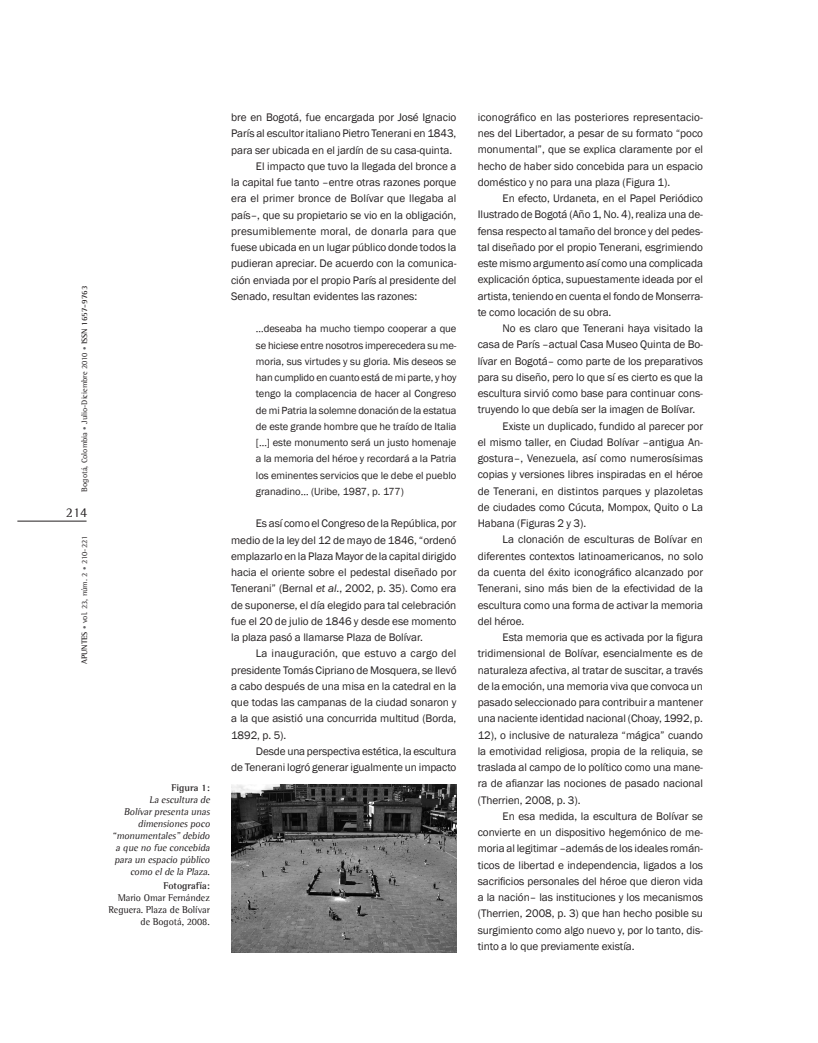
<style>
.page{position:relative;width:818px;height:1043px;background:#fff}
.page>*{position:absolute;margin:0;border:0;box-sizing:border-box;transform-origin:0 0}
.t1{font:13.75px "Agfa Rotis Semi Serif";color:#231f20}
.t2{font:11.25px/16.2px "Franklin Gothic";letter-spacing:-.005em;color:#231f20;text-align:justify}
.t3{font:10.62px/16.2px "Franklin Gothic";letter-spacing:-.005em;color:#231f20;text-align:justify}
.t4{font:italic 10px/12px "Agfa Rotis Semi Serif";color:#231f20;text-align:right}
.t5{font:10px/12px "Agfa Rotis Semi Serif";letter-spacing:-.005em;color:#231f20;text-align:right}
.t6{font:700 10px "Agfa Rotis Semi Serif";letter-spacing:-.005em;color:#231f20}
.t7{font:8.12px "Agfa Rotis Semi Serif";color:#231f20}
.s1{font-size:6.88px;color:#636366}
.s2{font-weight:700}
.s3{font-style:normal}
.s4{font-style:italic}
</style>
<div class="page">
<hr style="left:17px;top:521px;width:69px;height:1px;background:#231f20">
<img style="left:231px;top:784px;width:225px;height:168px">
<p class="t7" style="left:80px;top:491px;width:207px;rotate:-90deg">Bogotá, Colombia <span class="s1">•</span> Julio-Diciembre 2010 <span class="s1">•</span> <span class="s2">ISSN 1657-9763</span></p>
<p class="t1" style="left:66px;top:504px;width:23px">214</p>
<p class="t7" style="left:80px;top:664px;width:130px;rotate:-90deg"><span class="s2">APUNTES</span> <span class="s1">•</span> vol. 23, núm. 2 <span class="s1">•</span> 210-221</p>
<p class="t6" style="left:171px;top:782px;width:40px">Figura 1:</p>
<p class="t4" style="left:112px;top:794px;width:101px">La escultura de<br>Bolívarpresenta unas dimensionespoco “monumentales” debido a que no fue concebida para un espacio público como elde la Plaza<span class="s3">.</span></p>
<p class="t6" style="left:163px;top:879px;width:48px">Fotografía:</p>
<p class="t5" style="left:108px;top:891px;width:103px">Mario Omar Fernández<br>Reguera. Plaza de Bolívar de Bogotá, 2008.</p>
<p class="t2" style="left:231px;top:109px;width:227px">bre en Bogotá, fue encargada por José Ignacio</p>
<p class="t2" style="left:231px;top:126px;width:227px">París al escultor italiano Pietro Tenerani en 1843,</p>
<p class="t2" style="left:231px;top:142px;width:222px">para ser ubicada en el jardín de su casa-quinta.</p>
<p class="t2" style="left:256px;top:158px;width:202px">El impacto que tuvo la llegada del bronce a</p>
<p class="t2" style="left:231px;top:174px;width:227px">la capital fue tanto –entre otras razones porque</p>
<p class="t2" style="left:231px;top:191px;width:227px">era el primer bronce de Bolívar que llegaba al</p>
<p class="t2" style="left:231px;top:207px;width:227px">país–, que su propietario se vio en la obligación,</p>
<p class="t2" style="left:231px;top:223px;width:227px">presumiblemente moral, de donarla para que</p>
<p class="t2" style="left:231px;top:239px;width:227px">fuese ubicada en un lugar público donde todos la</p>
<p class="t2" style="left:231px;top:256px;width:227px">pudieran apreciar. De acuerdo con la comunica-</p>
<p class="t2" style="left:231px;top:272px;width:227px">ción enviada por el propio París al presidente del</p>
<p class="t2" style="left:231px;top:288px;width:188px">Senado, resultan evidentes las razones:</p>
<p class="t3" style="left:256px;top:321px;width:202px">…deseaba ha mucho tiempo cooperar a que se hiciese entre nosotros imperecedera su me&shy;moria, sus virtudes y su gloria. Mis deseos se han cumplido en cuanto está de mi parte, y hoy tengo la complacencia de hacer al Congreso de mi Patria la solemne donación de la estatua de este grande hombre que he traído de Italia […] este monumento será un justo homenaje a la memoria del héroe y recordará a la Patria los eminentes servicios que le debe el pueblo granadino… (Uribe, 1987, p. 177)</p>
<p class="t2" style="left:231px;top:516px;width:227px;text-indent:25px">Es así como el Congreso de la República, por medio de la ley del 12 de mayo de 1846, “ordenó emplazarlo en la Plaza Mayor de la capital dirigido hacia el oriente sobre el pedestal diseñado por Tenerani” (Bernal <span class="s4">et al</span>., 2002, p. 35). Como era de suponerse, el día elegido para tal celebración fue el 20 de julio de 1846 y desde ese momento la plaza pasó a llamarse Plaza de Bolívar.</p>
<p class="t2" style="left:231px;top:646px;width:227px;text-indent:25px">La inauguración, que estuvo a cargo del presidente Tomás Cipriano de Mosquera, se llevó a cabo después de una misa en la catedral en la que todas las campanas de la ciudad sonaron y a la que asistió una concurrida multitud (Borda, 1892, p. 5).</p>
<p class="t2" style="left:231px;top:743px;width:227px;text-align:right">Desde una perspectiva estética, la escultura<br>de Tenerani logró generar igualmente un impacto</p>
<p class="t2" style="left:477px;top:109px;width:227px">iconográfico en las posteriores representacio&shy;nes del Libertador, a pesar de su formato “poco monumental”, que se explica claramente por el hecho de haber sido concebida para un espacio doméstico y no para una plaza (Figura 1).</p>
<p class="t2" style="left:477px;top:190px;width:227px;text-indent:25px">En efecto, Urdaneta, en el Papel Periódico Ilustrado de Bogotá (Año 1, No. 4), realiza una de&shy;fensa respecto al tamaño del bronce y del pedes&shy;tal diseñado por el propio Tenerani, esgrimiendo este mismo argumento así como una complicada explicación óptica, supuestamente ideada por el artista, teniendo en cuenta el fondo de Monserra&shy;te como locación de su obra.</p>
<p class="t2" style="left:502px;top:320px;width:202px">No es claro que Tenerani haya visitado la</p>
<p class="t2" style="left:477px;top:337px;width:227px">casa de París –actual Casa Museo Quinta de Bo-</p>
<p class="t2" style="left:477px;top:353px;width:227px">lívar en Bogotá– como parte de los preparativos</p>
<p class="t2" style="left:477px;top:369px;width:227px">para su diseño, pero lo que sí es cierto es que la</p>
<p class="t2" style="left:477px;top:385px;width:227px">escultura sirvió como base para continuar cons-</p>
<p class="t2" style="left:477px;top:402px;width:219px">truyendo lo que debía ser la imagen de Bolívar.</p>
<p class="t2" style="left:502px;top:418px;width:202px">Existe un duplicado, fundido al parecer por</p>
<p class="t2" style="left:477px;top:434px;width:227px">el mismo taller, en Ciudad Bolívar –antigua An-</p>
<p class="t2" style="left:477px;top:450px;width:227px">gostura–, Venezuela, así como numerosísimas</p>
<p class="t2" style="left:477px;top:467px;width:227px">copias y versiones libres inspiradas en el héroe</p>
<p class="t2" style="left:477px;top:483px;width:227px">de Tenerani, en distintos parques y plazoletas</p>
<p class="t2" style="left:477px;top:499px;width:227px">de ciudades como Cúcuta, Mompox, Quito o La</p>
<p class="t2" style="left:477px;top:515px;width:110px">Habana (Figuras 2 y 3).</p>
<p class="t2" style="left:502px;top:532px;width:202px">La clonación de esculturas de Bolívar en</p>
<p class="t2" style="left:477px;top:548px;width:227px">diferentes contextos latinoamericanos, no solo</p>
<p class="t2" style="left:477px;top:564px;width:227px">da cuenta del éxito iconográfico alcanzado por</p>
<p class="t2" style="left:477px;top:580px;width:227px">Tenerani, sino más bien de la efectividad de la</p>
<p class="t2" style="left:477px;top:597px;width:227px">escultura como una forma de activar la memoria</p>
<p class="t2" style="left:477px;top:613px;width:48px">del héroe.</p>
<p class="t2" style="left:502px;top:629px;width:202px">Esta memoria que es activada por la figura</p>
<p class="t2" style="left:477px;top:645px;width:227px">tridimensional de Bolívar, esencialmente es de</p>
<p class="t2" style="left:477px;top:662px;width:227px">naturaleza afectiva, al tratar de suscitar, a través</p>
<p class="t2" style="left:477px;top:678px;width:227px">de la emoción, una memoria viva que convoca un</p>
<p class="t2" style="left:477px;top:694px;width:227px">pasado seleccionado para contribuir a mantener</p>
<p class="t2" style="left:477px;top:710px;width:227px">una naciente identidad nacional (Choay, 1992, p.</p>
<p class="t2" style="left:477px;top:727px;width:227px">12), o inclusive de naturaleza “mágica” cuando</p>
<p class="t2" style="left:477px;top:743px;width:227px">la emotividad religiosa, propia de la reliquia, se</p>
<p class="t2" style="left:477px;top:759px;width:227px">traslada al campo de lo político como una mane-</p>
<p class="t2" style="left:477px;top:775px;width:227px">ra de afianzar las nociones de pasado nacional</p>
<p class="t2" style="left:477px;top:792px;width:104px">(Therrien, 2008, p. 3).</p>
<p class="t2" style="left:502px;top:808px;width:202px">En esa medida, la escultura de Bolívar se</p>
<p class="t2" style="left:477px;top:824px;width:227px">convierte en un dispositivo hegemónico de me-</p>
<p class="t2" style="left:477px;top:840px;width:227px">moria al legitimar –además de los ideales román-</p>
<p class="t2" style="left:477px;top:857px;width:227px">ticos de libertad e independencia, ligados a los</p>
<p class="t2" style="left:477px;top:873px;width:227px">sacrificios personales del héroe que dieron vida</p>
<p class="t2" style="left:477px;top:889px;width:227px">a la nación– las instituciones y los mecanismos</p>
<p class="t2" style="left:477px;top:905px;width:227px">(Therrien, 2008, p. 3) que han hecho posible su</p>
<p class="t2" style="left:477px;top:921px;width:227px">surgimiento como algo nuevo y, por lo tanto, dis-</p>
<p class="t2" style="left:477px;top:938px;width:158px">tinto a lo que previamente existía.</p>
</div>
